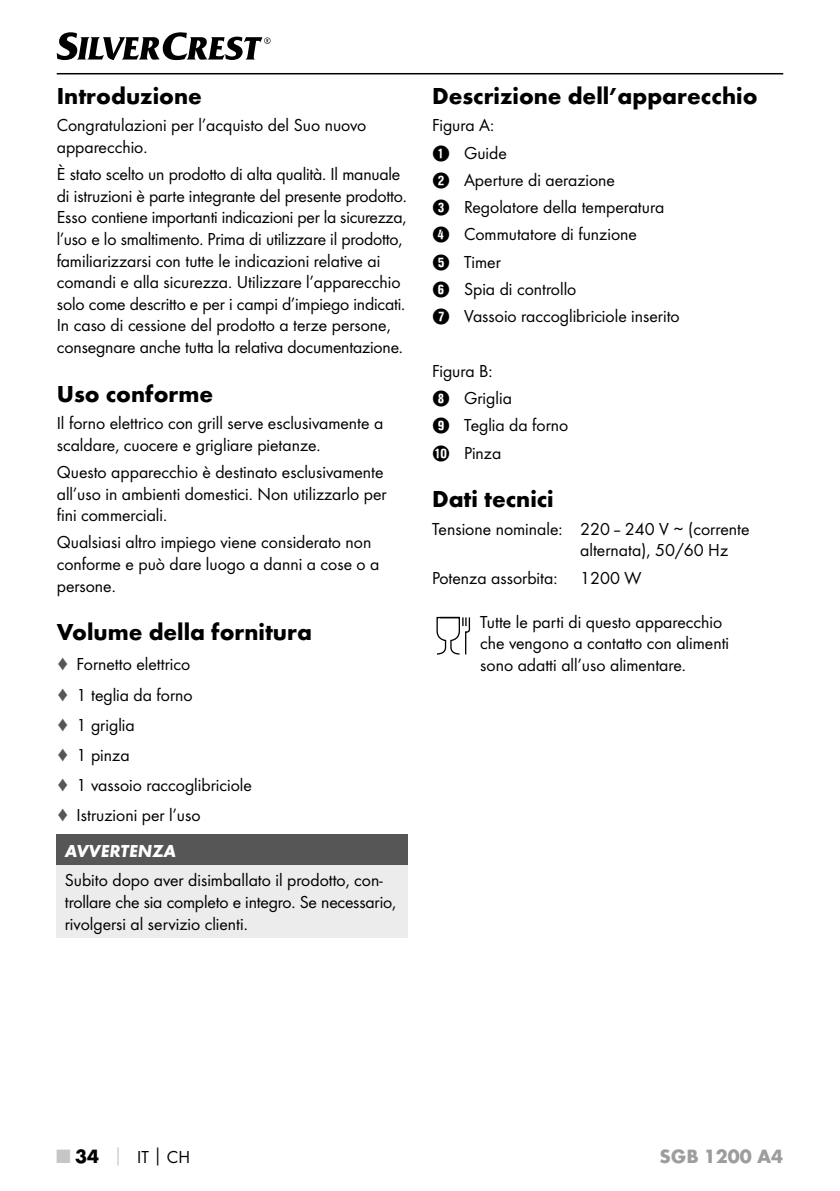
<style>
.page{position:relative;width:840px;height:1191px;background:#fff}
.page>*{position:absolute;margin:0;border:0;box-sizing:border-box;transform-origin:0 0}
.t1{font:700 24px "Futura";color:#000}
.t2{font:700 20px "Futura";color:#9c9d9d}
.t3{font:18px/21.6px "Futura Boo";color:#000}
.t4{font:italic 700 18px "Futura";color:#fff}
.s1{color:#565656}
.s2{font-family:"Hako PI Nummern"}
.s3{font-family:"Futura";font-weight:700;font-size:20px;color:#c5c6c6}
.s4{font-family:"Futura";font-weight:700;font-size:20px}
.s5{font-family:"Futura";font-weight:700;color:#c5c6c6}
.s6{font-family:"Futura";font-weight:700}
</style>
<div class="page">
<hr style="left:57px;top:73px;width:725px;height:1px;background:#000">
<svg style="left:57px;top:32px;width:213px;height:28px"></svg>
<div style="left:57px;top:834px;width:351px;height:31px;background:#565656"></div>
<div style="left:57px;top:865px;width:351px;height:72px;background:#ececed"></div>
<svg style="left:436px;top:616px;width:34px;height:39px"></svg>
<h1 class="t1" style="left:57px;top:81px;width:147px">Introduzione</h1>
<p class="t3" style="left:57px;top:114px;width:311px">Congratulazioni per l’acquisto del Suo nuovo apparecchio.</p>
<p class="t3" style="left:57px;top:163px;width:351px">È stato scelto un prodotto di alta qualità. Il manuale di istruzioni è parte integrante del presente prodotto.<br>Esso contiene importanti indicazioni per la sicurezza, l’uso e lo smaltimento. Prima di utilizzare il prodotto, familiarizzarsi con tutte le indicazioni relative ai comandi e alla sicurezza. Utilizzare l’apparecchio solo come descritto e per i campi d’impiego indicati.<br>In caso di cessione del prodotto a terze persone, consegnare anche tutta la relativa documentazione.</p>
<h1 class="t1" style="left:57px;top:379px;width:158px">Uso conforme</h1>
<p class="t3" style="left:57px;top:412px;width:328px">Il forno elettrico con grill serve esclusivamente a scaldare, cuocere e grigliare pietanze.</p>
<p class="t3" style="left:57px;top:461px;width:331px">Questo apparecchio è destinato esclusivamente all’uso in ambienti domestici. Non utilizzarlo per fini commerciali.</p>
<p class="t3" style="left:57px;top:531px;width:324px">Qualsiasi altro impiego viene considerato non conforme e può dare luogo a danni a cose o a persone.</p>
<h1 class="t1" style="left:57px;top:617px;width:257px">Volume della fornitura</h1>
<p class="t3" style="left:57px;top:649px;width:196px;line-height:30px"><span class="s1">♦</span> Fornetto elettrico<br><span class="s1">♦</span> 1 teglia da forno<br><span class="s1">♦</span> 1 griglia<br><span class="s1">♦</span> 1 pinza<br><span class="s1">♦</span> 1 vassoio raccoglibriciole <span class="s1">♦</span> Istruzioni per l’uso</p>
<p class="t4" style="left:65px;top:839px;width:113px">AVVERTENZA</p>
<p class="t3" style="left:65px;top:869px;width:333px">Subito dopo aver disimballato il prodotto, con&shy;trollare che sia completo e integro. Se necessario, rivolgersi al servizio clienti.</p>
<h1 class="t1" style="left:432px;top:81px;width:327px">Descrizione dell’apparecchio</h1>
<p class="t3" style="left:432px;top:112px;width:249px;line-height:27.2px">Figura A:<br><span class="s2">1</span> Guide<br><span class="s2">2</span> Aperture di aerazione<br><span class="s2">3</span> Regolatore della temperatura<br><span class="s2">4</span> Commutatore di funzione<br><span class="s2">5</span> Timer<br><span class="s2">6</span> Spia di controllo<br><span class="s2">7</span> Vassoio raccoglibriciole inserito</p>
<p class="t3" style="left:432px;top:357px;width:138px;line-height:27.2px">Figura B:<br><span class="s2">8</span> Griglia<br><span class="s2">9</span> Teglia da forno<br><span class="s2">0</span> Pinza</p>
<h1 class="t1" style="left:432px;top:484px;width:123px">Dati tecnici</h1>
<p class="t3" style="left:580px;top:518px;width:171px;text-indent:-148px">Tensione nominale: 220–240 V ∼ (corrente alternata), 50/60 Hz</p>
<p class="t3" style="left:432px;top:566px;width:127px">Potenza assorbita:</p>
<p class="t3" style="left:580px;top:566px;width:63px">1200 W</p>
<p class="t3" style="left:480px;top:611px;width:250px">Tutte le parti di questo apparecchio che vengono a contatto con alimenti sono adatti all’uso alimentare.</p>
<p class="t3" style="left:57px;top:1145px;width:135px"><span class="s3">■</span> <span class="s4">34</span> <span class="s5">│</span> IT<span class="s6">│</span>CH</p>
<p class="t2" style="left:659px;top:1143px;width:125px">SGB 1200 A4</p>
</div>
